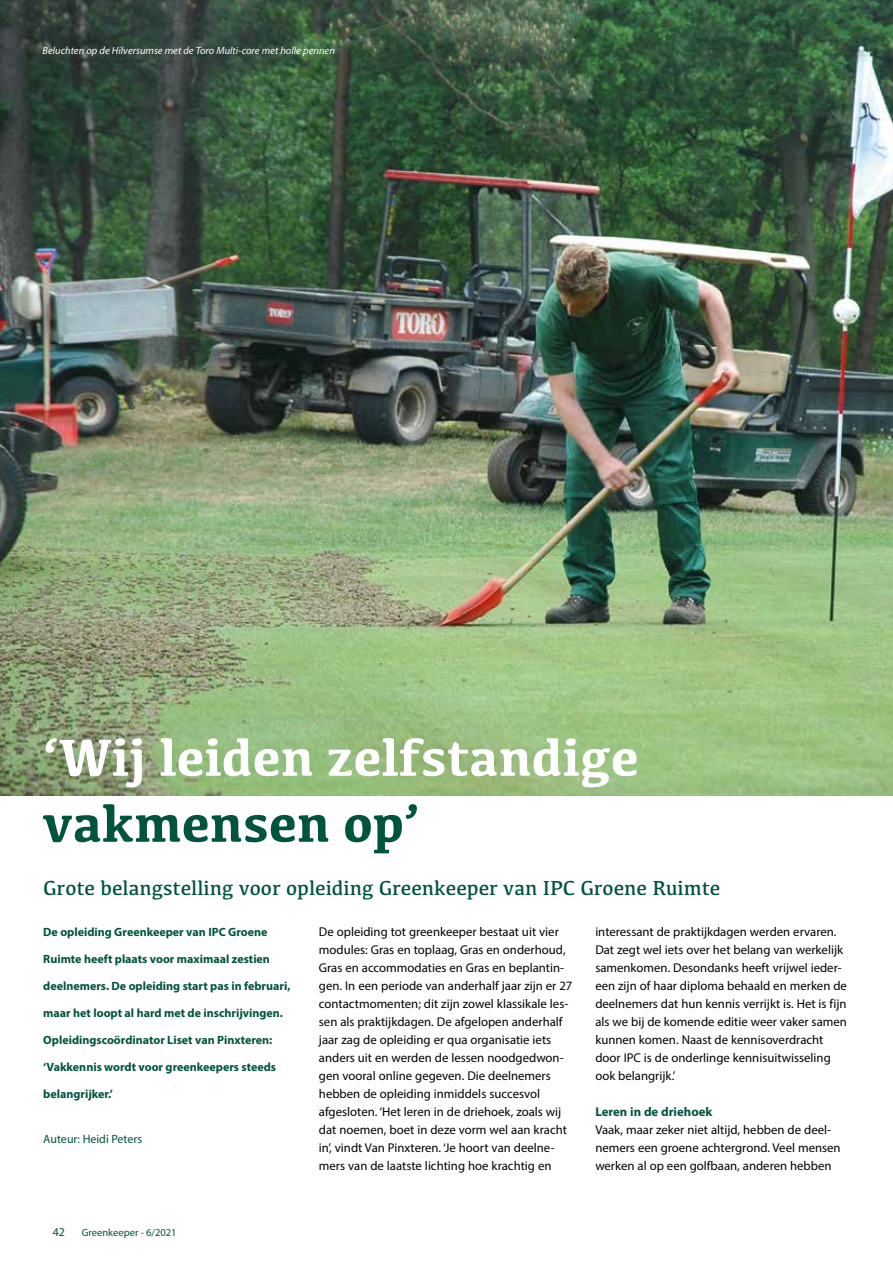
<style>
.page{position:relative;width:893px;height:1263px;background:#fff}
.page>*{position:absolute;margin:0;border:0;box-sizing:border-box;transform-origin:0 0}
.t1{font:700 54px "Kefa";color:#fff}
.t2{font:700 54px "Kefa";color:#00533d}
.t3{font:21px "Kefa";color:#00533d}
.t4{font:12.75px/18px "Myriad Pro";color:#000}
.t5{font:700 12.75px "Myriad Pro";color:#00533d}
.t6{font:700 12px "Myriad Pro";color:#00533d}
.t7{font:12px "Myriad Pro";color:#00533d}
.t8{font:italic 10.5px "Myriad Pro";color:#fff}
.t9{font:10.5px "Myriad Pro";color:#00533d}
</style>
<div class="page">
<img style="left:0;top:0;width:893px;height:795px">
<p class="t8" style="left:43px;top:44px;width:294px">Beluchten op de Hilversumse met de Toro Multi-core met holle pennen</p>
<h1 class="t1" style="left:43px;top:721px;width:598px">‘Wij leiden zelfstandige</h1>
<h1 class="t2" style="left:43px;top:787px;width:379px">vakmensen op’</h1>
<h2 class="t3" style="left:43px;top:875px;width:679px">Grote belangstelling voor opleiding Greenkeeper van IPC Groene Ruimte</h2>
<p class="t6" style="left:43px;top:924px;width:226px">De opleiding Greenkeeper van IPC Groene</p>
<p class="t6" style="left:43px;top:951px;width:228px">Ruimte heeft plaats voor maximaal zestien</p>
<p class="t6" style="left:43px;top:978px;width:249px">deelnemers. De opleiding start pas in februari,</p>
<p class="t6" style="left:43px;top:1005px;width:241px">maar het loopt al hard met de inschrijvingen.</p>
<p class="t6" style="left:43px;top:1032px;width:231px">Opleidingscoördinator Liset van Pinxteren:</p>
<p class="t6" style="left:43px;top:1059px;width:234px">‘Vakkennis wordt voor greenkeepers steeds</p>
<p class="t6" style="left:43px;top:1086px;width:71px">belangrijker.’</p>
<p class="t7" style="left:43px;top:1132px;width:100px">Auteur: Heidi Peters</p>
<p class="t7" style="left:53px;top:1224px;width:14px">42</p>
<p class="t9" style="left:82px;top:1226px;width:96px">Greenkeeper - 6/2021</p>
<p class="t4" style="left:319px;top:923px;width:255px">De opleiding tot greenkeeper bestaat uit vier modules: Gras en toplaag, Gras en onderhoud, Gras en accommodaties en Gras en beplantin&shy;gen. In een periode van anderhalf jaar zijn er 27 contactmomenten; dit zijn zowel klassikale les&shy;sen als praktijkdagen. De afgelopen anderhalf jaar zag de opleiding er qua organisatie iets anders uit en werden de lessen noodgedwon&shy;gen vooral online gegeven. Die deelnemers hebben de opleiding inmiddels succesvol afgesloten. ‘Het leren in de driehoek, zoals wij dat noemen, boet in deze vorm wel aan kracht in’, vindt Van Pinxteren. ‘Je hoort van deelne&shy;mers van de laatste lichting hoe krachtig en</p>
<p class="t4" style="left:595px;top:923px;width:253px">interessant de praktijkdagen werden ervaren.<br>Dat zegt wel iets over het belang van werkelijk samenkomen. Desondanks heeft vrijwel ieder&shy;een zijn of haar diploma behaald en merken de deelnemers dat hun kennis verrijkt is. Het is fijn als we bij de komende editie weer vaker samen kunnen komen. Naast de kennisoverdracht door IPC is de onderlinge kennisuitwisseling ook belangrijk.’</p>
<p class="t5" style="left:595px;top:1103px;width:119px">Leren in de driehoek</p>
<p class="t4" style="left:595px;top:1121px;width:247px">Vaak, maar zeker niet altijd, hebben de deel&shy;nemers een groene achtergrond. Veel mensen werken al op een golfbaan, anderen hebben</p>
</div>
